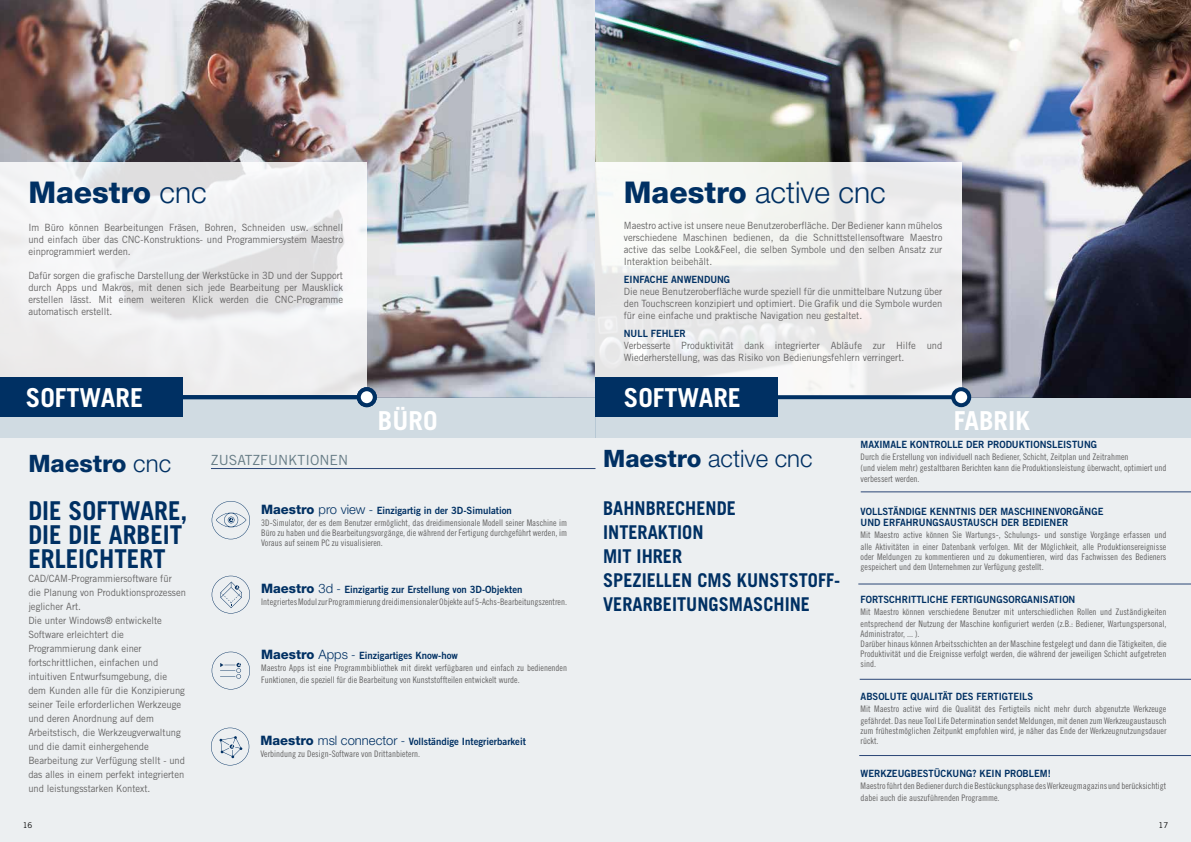
<style>
.page{position:relative;width:1191px;height:842px;background:#fff}
.page>*{position:absolute;margin:0;border:0;box-sizing:border-box;transform-origin:0 0}
.t1{font:300 30px "Helvetica Neue LT Std";color:#003063}
.t2{font:800 30px "Helvetica Neue LT Std";color:#003063}
.t3{font:700 26.1px "Trade Gothic LT Std";color:#fff}
.t4{font:700 26px/24px "Trade Gothic LT Std";color:#003063;scale:.96 1}
.t5{font:300 24px "Helvetica Neue LT Std";color:#003063}
.t6{font:800 24px "Helvetica Neue LT Std";color:#003063}
.t7{font:700 19px/24px "Trade Gothic LT Std";color:#003063;scale:.96 1}
.t8{font:14px "Trade Gothic LT Std";color:#647a84}
.t9{font:10px/14px "Trade Gothic LT Std";color:#646363;text-align:justify;scale:.94 1}
.t10{font:10px/11px "Trade Gothic LT Std Bd 2";color:#003063;scale:.94 1}
.t11{font:10px "Trade Gothic LT Std Bd 2";color:#003063;scale:.96 1}
.t12{font:9px/10px "Trade Gothic LT Std Cn 18";color:#646363}
.t13{font:8px "Trade Gothic LT Std";color:#000}
.s1{font-weight:300}
.s2{font-weight:800}
.s3{font-family:"Helvetica Neue LT Std";font-weight:800;font-size:13px}
.s4{font-family:"Helvetica Neue LT Std";font-weight:300;font-size:13px}
.s5{font-family:"Helvetica Neue LT Std";font-weight:300;font-size:12px}
</style>
<div class="page">
<img style="left:0;top:0;width:595px;height:397px">
<img style="left:595px;top:0;width:596px;height:397px">
<div style="left:595px;top:162px;width:367px;height:235px;background:linear-gradient(to right,#f1f2f0,#ecebec)"></div>
<div style="left:0;top:397px;width:1191px;height:445px;background:#eceff1"></div>
<svg style="left:0;top:162px;width:366px;height:233px;fill:#f0f0f2"></svg>
<div style="left:595px;top:397px;width:596px;height:41px;background:#d0dbe2"></div>
<div style="left:953px;top:389px;width:16px;height:16px;background:#fff;border-radius:50%"></div>
<svg style="left:778px;top:395px;width:173px;height:4px"></svg>
<div style="left:951px;top:387px;width:20px;height:20px;border:4px solid #003063;border-radius:50%"></div>
<div style="left:0;top:397px;width:595px;height:41px;background:#d0dbe2"></div>
<svg style="left:212px;top:576px;width:38px;height:37px"></svg>
<svg style="left:212px;top:652px;width:38px;height:37px"></svg>
<svg style="left:212px;top:501px;width:38px;height:38px"></svg>
<hr style="left:211px;top:468px;width:384px;height:1px;background:#2f4b7d">
<hr style="left:860px;top:492px;width:331px;height:1px;background:#2f4b7d">
<hr style="left:858px;top:584px;width:333px;height:1px;background:#2f4b7d">
<hr style="left:859px;top:679px;width:332px;height:1px;background:#2f4b7d">
<hr style="left:859px;top:755px;width:332px;height:1px;background:#2f4b7d">
<div style="left:595px;top:378px;width:183px;height:39px;background:#003063"></div>
<div style="left:358px;top:389px;width:17px;height:16px;background:#fff;border-radius:50%"></div>
<hr style="left:0;top:395px;width:359px;height:4px;background:#003063">
<div style="left:357px;top:387px;width:20px;height:20px;border:4px solid #003063;border-radius:50%"></div>
<div style="left:0;top:378px;width:182px;height:39px;background:#003063"></div>
<svg style="left:211px;top:728px;width:38px;height:37px"></svg>
<h1 class="t2" style="left:28px;top:174px;width:180px">Maestro <span class="s1">cnc</span></h1>
<p class="t9" style="left:28px;top:221px;width:336px;line-height:12px">Im Büro können Bearbeitungen Fräsen, Bohren, Schneiden usw. schnell und einfach über das CNC-Konstruktions- und Programmiersystem Maestro einprogrammiert werden.</p>
<p class="t9" style="left:28px;top:269px;width:336px;line-height:12px">Dafür sorgen die grafische Darstellung der Werkstücke in 3D und der Support durch Apps und Makros, mit denen sich jede Bearbeitung per Mausklick erstellen lässt. Mit einem weiteren Klick werden die CNC-Programme automatisch erstellt.</p>
<h1 class="t1" style="left:624px;top:173px;width:263px"><span class="s2">Maestro</span> active cnc</h1>
<p class="t9" style="left:624px;top:219px;width:340px;line-height:12px">Maestro active ist unsere neue Benutzeroberfläche. Der Bediener kann mühelos verschiedene Maschinen bedienen, da die Schnittstellensoftware Maestro active das selbe Look&amp;Feel, die selben Symbole und den selben Ansatz zur Interaktion beibehält.</p>
<p class="t10" style="left:624px;top:273px;width:115px">EINFACHE ANWENDUNG</p>
<p class="t9" style="left:624px;top:285px;width:340px;line-height:12px">Die neue Benutzeroberfläche wurde speziell für die unmittelbare Nutzung über den Touchscreen konzipiert und optimiert. Die Grafik und die Symbole wurden für eine einfache und praktische Navigation neu gestaltet.</p>
<p class="t10" style="left:624px;top:327px;width:67px">NULL FEHLER</p>
<p class="t9" style="left:624px;top:339px;width:340px;line-height:12px">Verbesserte Produktivität dank integrierter Abläufe zur Hilfe und<br>Wiederherstellung, was das Risiko von Bedienungsfehlern verringert.</p>
<h2 class="t3" style="left:26px;top:381px;width:119px">SOFTWARE</h2>
<h2 class="t3" style="left:624px;top:381px;width:119px">SOFTWARE</h2>
<h2 class="t3" style="left:378px;top:405px;width:61px">BÜRO</h2>
<h2 class="t3" style="left:954px;top:405px;width:78px">FABRIK</h2>
<h3 class="t8" style="left:211px;top:452px;width:139px">ZUSATZFUNKTIONEN</h3>
<h3 class="t5" style="left:603px;top:443px;width:211px"><span class="s2">Maestro</span> active cnc</h3>
<h3 class="t7" style="left:603px;top:495px;width:249px">BAHNBRECHENDE<br>INTERAKTION<br>MIT IHRER<br>SPEZIELLEN CMS KUNSTSTOFF-<br>VERARBEITUNGSMASCHINE</h3>
<h3 class="t6" style="left:28px;top:449px;width:144px">Maestro <span class="s1">cnc</span></h3>
<h3 class="t4" style="left:28px;top:498px;width:167px">DIE SOFTWARE,<br>DIE DIE ARBEIT<br>ERLEICHTERT</h3>
<p class="t9" style="left:28px;top:571px;width:169px;text-align:left">CAD/CAM-Programmiersoftware für die Planung von Produktionsprozessen jeglicher Art.<br>Die unter Windows® entwickelte Software erleichtert die Programmierung dank einer fortschrittlichen, einfachen und intuitiven Entwurfsumgebung, die dem Kunden alle für die Konzipierung seiner Teile erforderlichen Werkzeuge und deren Anordnung auf dem Arbeitstisch, die Werkzeugverwaltung und die damit einhergehende Bearbeitung zur Verfügung stellt - und das alles in einem perfekt integrierten und leistungsstarken Kontext.</p>
<p class="t11" style="left:261px;top:583px;width:274px"><span class="s3">Maestro</span> <span class="s4">3d</span> <span class="s5">-</span> Einzigartig zur Erstellung von 3D-Objekten</p>
<p class="t11" style="left:261px;top:504px;width:263px"><span class="s3">Maestro</span> <span class="s4">pro view</span> <span class="s5">-</span> Einzigartig in der 3D-Simulation</p>
<p class="t12" style="left:261px;top:517px;width:307px;text-align:justify">3D-Simulator, der es dem Benutzer ermöglicht, das dreidimensionale Modell seiner Maschine im Büro zu haben und die Bearbeitungsvorgänge, die während der Fertigung durchgeführt werden, im Voraus auf seinem PC zu visualisieren.</p>
<p class="t12" style="left:261px;top:597px;width:307px">Integriertes Modul zur Programmierung dreidimensionaler Objekte auf 5-Achs-Bearbeitungszentren.</p>
<p class="t11" style="left:261px;top:649px;width:206px"><span class="s3">Maestro</span> <span class="s4">Apps</span> <span class="s5">-</span> Einzigartiges Know-how</p>
<p class="t12" style="left:261px;top:662px;width:307px;line-height:12px">Maestro Apps ist eine Programmbibliothek mit direkt verfügbaren und einfach zu bedienenden<br>Funktionen, die speziell für die Bearbeitung von Kunststoffteilen entwickelt wurde.</p>
<p class="t11" style="left:260px;top:735px;width:278px"><span class="s3">Maestro</span> <span class="s4">msl connector</span> <span class="s5">-</span> Vollständige Integrierbarkeit</p>
<p class="t12" style="left:260px;top:749px;width:161px">Verbindung zu Design-Software von Drittanbietern.</p>
<p class="t10" style="left:860px;top:439px;width:253px">MAXIMALE KONTROLLE DER PRODUKTIONSLEISTUNG</p>
<p class="t12" style="left:860px;top:452px;width:307px;line-height:10.8px">Durch die Erstellung von individuell nach Bediener, Schicht, Zeitplan und Zeitrahmen<br>(und vielem mehr) gestaltbaren Berichten kann die Produktionsleistung überwacht, optimiert und verbessert werden.</p>
<p class="t10" style="left:860px;top:506px;width:260px">VOLLSTÄNDIGE KENNTNIS DER MASCHINENVORGÄNGE<br>UND ERFAHRUNGSAUSTAUSCH DER BEDIENER</p>
<p class="t12" style="left:860px;top:529px;width:307px;line-height:12px">Mit Maestro active können Sie Wartungs-, Schulungs- und sonstige Vorgänge erfassen und alle Aktivitäten in einer Datenbank verfolgen. Mit der Möglichkeit, alle Produktionsereignisse</p>
<p class="t12" style="left:860px;top:552px;width:307px">oder Meldungen zu kommentieren und zu dokumentieren, wird das Fachwissen des Bedieners gespeichert und dem Unternehmen zur Verfügung gestellt.</p>
<p class="t10" style="left:860px;top:594px;width:230px">FORTSCHRITTLICHE FERTIGUNGSORGANISATION</p>
<p class="t12" style="left:860px;top:606px;width:307px;line-height:12px">Mit Maestro können verschiedene Benutzer mit unterschiedlichen Rollen und Zuständigkeiten entsprechend der Nutzung der Maschine konfiguriert werden (z.B.: Bediener, Wartungspersonal,</p>
<p class="t12" style="left:860px;top:629px;width:307px">Administrator, ... ).<br>Darüber hinaus können Arbeitsschichten an der Maschine festgelegt und dann die Tätigkeiten, die Produktivität und die Ereignisse verfolgt werden, die während der jeweiligen Schicht aufgetreten sind.</p>
<p class="t10" style="left:860px;top:691px;width:185px">ABSOLUTE QUALITÄT DES FERTIGTEILS</p>
<p class="t12" style="left:860px;top:703px;width:307px;line-height:12px">Mit Maestro active wird die Qualität des Fertigteils nicht mehr durch abgenutzte Werkzeuge gefährdet. Das neue Tool Life Determination sendet Meldungen, mit denen zum Werkzeugaustausch</p>
<p class="t12" style="left:860px;top:726px;width:307px">zum frühestmöglichen Zeitpunkt empfohlen wird, je näher das Ende der Werkzeugnutzungsdauer rückt.</p>
<p class="t10" style="left:860px;top:768px;width:204px">WERKZEUGBESTÜCKUNG? KEIN PROBLEM!</p>
<p class="t12" style="left:860px;top:780px;width:307px;line-height:12px">Maestro führt den Bediener durch die Bestückungsphase des Werkzeugmagazins und berücksichtigt dabei auch die auszuführenden Programme.</p>
<p class="t13" style="left:23px;top:820px;width:11px">16</p>
<p class="t13" style="left:1158px;top:820px;width:11px">17</p>
</div>
